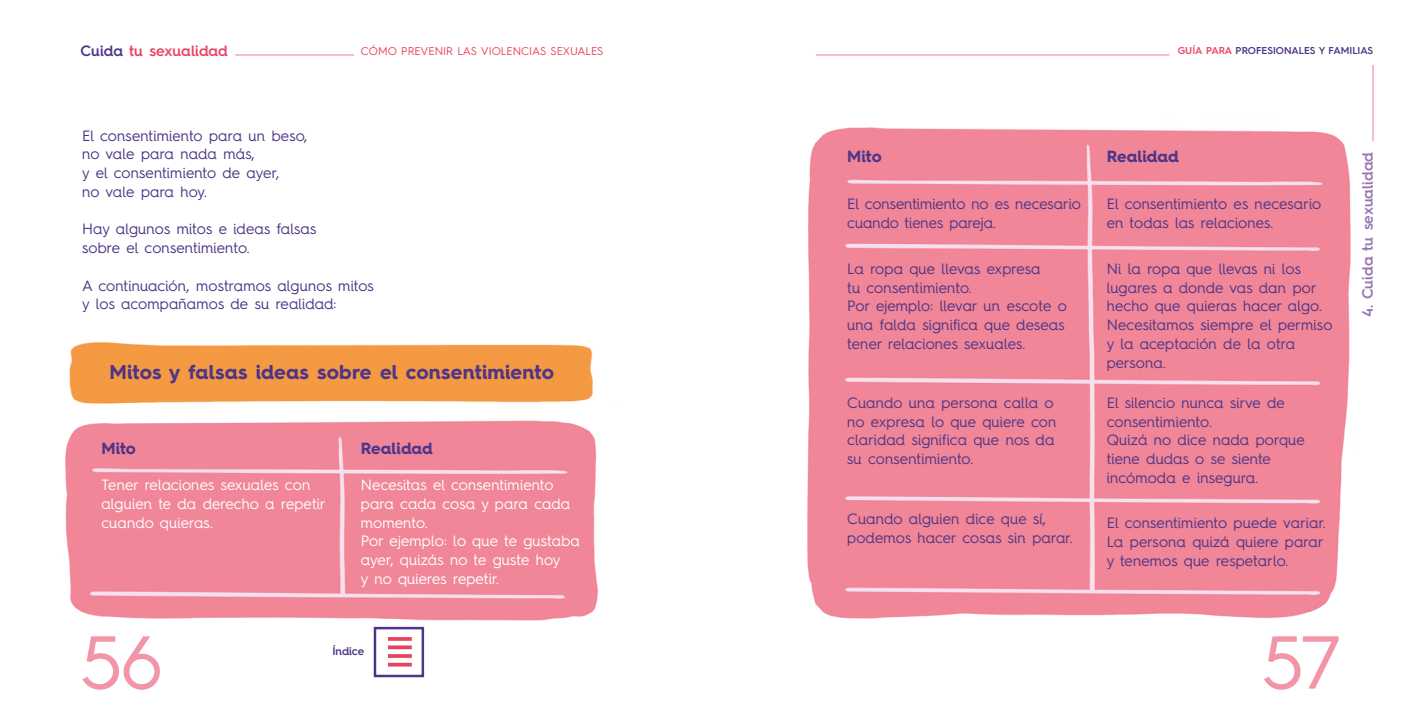
<style>
.page{position:relative;width:1418px;height:709px;background:#fff}
.page>*{position:absolute;margin:0;border:0;box-sizing:border-box;transform-origin:0 0}
.t1{font:75px "Hurme Geometric Sans 4";color:#f296a7}
.t2{font:700 20px "Hurme Geometric Sans 4";letter-spacing:.01em;color:#4e3587}
.t3{font:700 16.25px "Hurme Geometric Sans 4";color:#4e3587}
.t4{font:15px/18.8px "Hurme Geometric Sans 4";letter-spacing:.01em;color:#4e3587}
.t5{font:15px/18.8px "Hurme Geometric Sans 4";letter-spacing:.01em;color:#fff}
.t6{font:600 15px "Hurme Geometric Sans 4";color:#9776b0}
.t7{font:600 15px "Hurme Geometric Sans 4";color:#e94362}
.t8{font:11.25px "Hurme Geometric Sans 4";color:#e94362}
.t9{font:600 11.25px "Hurme Geometric Sans 4";letter-spacing:-.01em;color:#4e3587}
.t10{font:600 10px "Hurme Geometric Sans 4";color:#4e3587}
.s1{color:#4e3587}
.s2{color:#e94362}
</style>
<div class="page">
<img style="left:65px;top:54px;width:1309px;height:624px">
<hr style="left:1372px;top:65px;width:1px;height:76px;background:#f296a7">
<svg style="left:388px;top:645px;width:24px;height:4px"></svg>
<svg style="left:388px;top:654px;width:24px;height:4px"></svg>
<svg style="left:388px;top:637px;width:24px;height:4px"></svg>
<svg style="left:388px;top:662px;width:24px;height:4px"></svg>
<div style="left:374px;top:627px;width:50px;height:50px;border:2px solid #4e3587"></div>
<hr style="left:236px;top:54px;width:117px;height:2px;background:#f296a7">
<hr style="left:816px;top:54px;width:352px;height:2px;background:#f296a7">
<p class="t7" style="left:80px;top:40px;width:149px"><span class="s1">Cuida</span> tu sexualidad</p>
<p class="t8" style="left:361px;top:43px;width:244px">CÓMO PREVENIR LAS VIOLENCIAS SEXUALES</p>
<p class="t10" style="left:1177px;top:44px;width:197px"><span class="s2">GUÍA PARA</span> PROFESIONALES Y FAMILIAS</p>
<p class="t4" style="left:82px;top:125px;width:227px">El consentimiento para un beso,</p>
<p class="t4" style="left:82px;top:144px;width:174px">no vale para nada más,</p>
<p class="t4" style="left:82px;top:163px;width:199px">y el consentimiento de ayer,</p>
<p class="t4" style="left:82px;top:182px;width:126px">no vale para hoy.</p>
<p class="t4" style="left:82px;top:219px;width:236px">Hay algunos mitos e ideas falsas</p>
<p class="t4" style="left:82px;top:238px;width:169px">sobre el consentimiento.</p>
<p class="t4" style="left:82px;top:275px;width:293px">A continuación, mostramos algunos mitos</p>
<p class="t4" style="left:82px;top:294px;width:256px">y los acompañamos de su realidad:</p>
<p class="t2" style="left:110px;top:358px;width:446px">Mitos y falsas ideas sobre el consentimiento</p>
<p class="t3" style="left:101px;top:437px;width:36px">Mito</p>
<p class="t5" style="left:101px;top:475px;width:226px">Tener relaciones sexuales con alguien te da derecho a repetir cuando quieras.</p>
<p class="t3" style="left:361px;top:437px;width:73px">Realidad</p>
<p class="t5" style="left:361px;top:475px;width:194px">Necesitas el consentimiento</p>
<p class="t5" style="left:361px;top:494px;width:211px">para cada cosa y para cada momento.</p>
<p class="t5" style="left:361px;top:531px;width:221px">Por ejemplo: lo que te gustaba ayer, quizás no te guste hoy</p>
<p class="t5" style="left:361px;top:569px;width:140px">y no quieres repetir.</p>
<p class="t1" style="left:80px;top:609px;width:84px">56</p>
<p class="t9" style="left:332px;top:643px;width:33px">Índice</p>
<p class="t3" style="left:847px;top:145px;width:36px">Mito</p>
<p class="t4" style="left:847px;top:194px;width:235px">El consentimiento no es necesario</p>
<p class="t4" style="left:847px;top:212px;width:150px">cuando tienes pareja.</p>
<p class="t4" style="left:847px;top:259px;width:195px">La ropa que llevas expresa</p>
<p class="t4" style="left:847px;top:277px;width:126px">tu consentimiento.</p>
<p class="t4" style="left:847px;top:296px;width:221px">Por ejemplo: llevar un escote o una falda significa que deseas tener relaciones sexuales.</p>
<p class="t4" style="left:847px;top:393px;width:211px">Cuando una persona calla o no expresa lo que quiere con claridad significa que nos da</p>
<p class="t4" style="left:847px;top:449px;width:127px">su consentimiento.</p>
<p class="t4" style="left:847px;top:509px;width:200px">Cuando alguien dice que sí,</p>
<p class="t4" style="left:847px;top:527px;width:227px">podemos hacer cosas sin parar.</p>
<p class="t3" style="left:1106px;top:145px;width:73px">Realidad</p>
<p class="t4" style="left:1106px;top:194px;width:216px">El consentimiento es necesario</p>
<p class="t4" style="left:1106px;top:212px;width:168px">en todas las relaciones.</p>
<p class="t4" style="left:1106px;top:259px;width:217px">Ni la ropa que llevas ni los lugares a donde vas dan por hecho que quieras hacer algo.</p>
<p class="t4" style="left:1106px;top:315px;width:227px">Necesitamos siempre el permiso</p>
<p class="t4" style="left:1106px;top:334px;width:190px">y la aceptación de la otra persona.</p>
<p class="t4" style="left:1106px;top:393px;width:180px">El silencio nunca sirve de consentimiento.</p>
<p class="t4" style="left:1106px;top:430px;width:199px">Quizá no dice nada porque</p>
<p class="t4" style="left:1106px;top:449px;width:166px">tiene dudas o se siente incómoda e insegura.</p>
<p class="t4" style="left:1106px;top:513px;width:220px">El consentimiento puede variar.</p>
<p class="t4" style="left:1106px;top:532px;width:218px">La persona quizá quiere parar</p>
<p class="t4" style="left:1106px;top:550px;width:183px">y tenemos que respetarlo.</p>
<p class="t6" style="left:1356px;top:317px;width:167px;rotate:-90deg">4. Cuida tu sexualidad</p>
<p class="t1" style="left:1261px;top:609px;width:81px">57</p>
</div>
